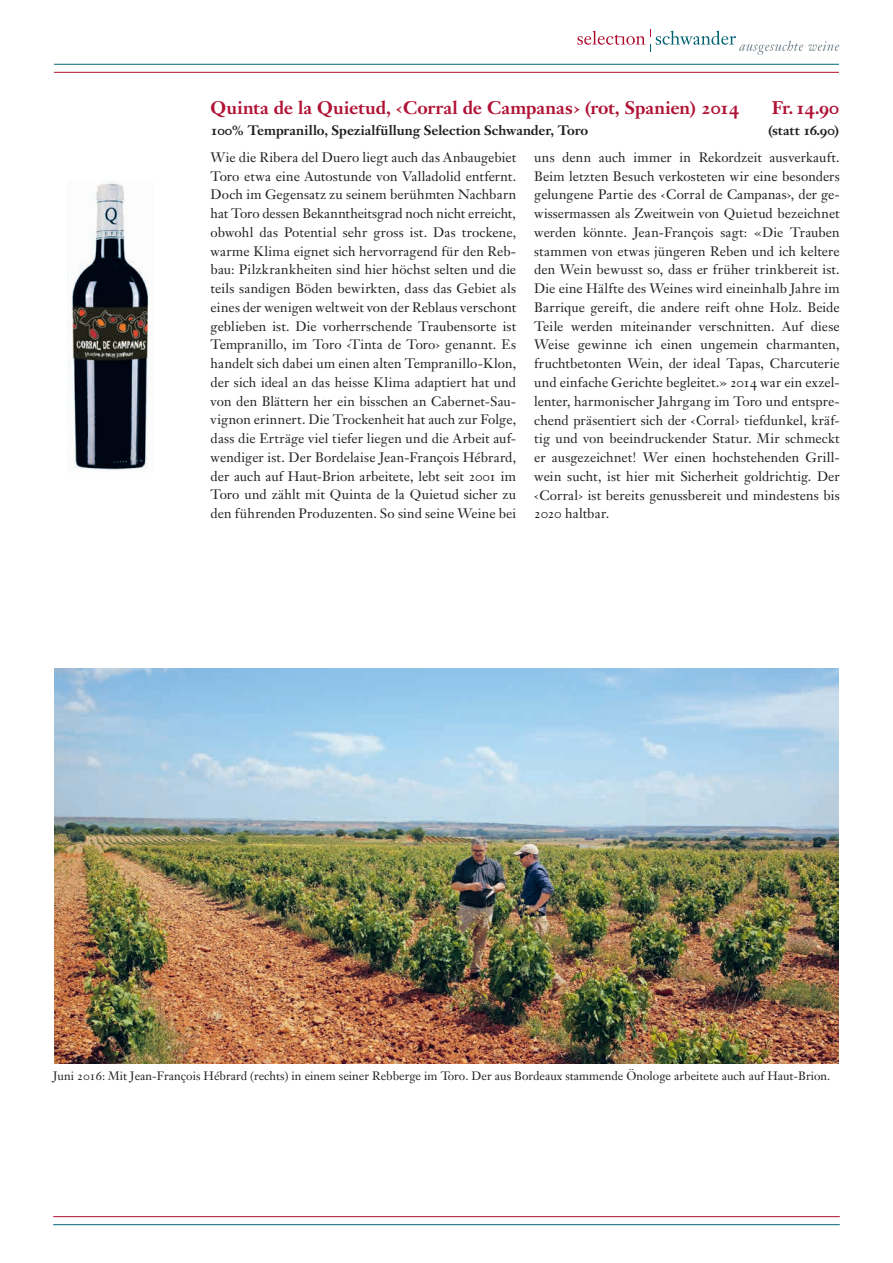
<style>
.page{position:relative;width:893px;height:1263px;background:#fff}
.page>*{position:absolute;margin:0;border:0;box-sizing:border-box;transform-origin:0 0}
.t1{font:700 18px "Janson Text LT Pro";letter-spacing:-.005em;color:#b01235}
.t2{font:13.5px/18.8px "Janson Text LT Pro";letter-spacing:.005em;color:#231f20;text-align:justify}
.t3{font:700 13.5px "Janson Text LT Pro";color:#231f20}
.t4{font:12px "Janson Text LT Pro";color:#231f20}
</style>
<div class="page">
<hr style="left:54px;top:64px;width:785px;height:1px;background:#006877">
<hr style="left:53px;top:1216px;width:787px;height:1px;background:#b01235">
<hr style="left:54px;top:72px;width:785px;height:1px;background:#b01235">
<hr style="left:53px;top:1224px;width:787px;height:1px;background:#006877">
<svg style="left:577px;top:29px;width:262px;height:26px"></svg>
<img style="left:68px;top:181px;width:81px;height:289px">
<img style="left:54px;top:669px;width:785px;height:394px">
<h1 class="t1" style="left:211px;top:96px;width:530px">Quinta de la Quietud, ‹Corral de Campanas› (rot, Spanien) 2014</h1>
<h1 class="t1" style="left:772px;top:96px;width:69px">Fr.14.90</h1>
<p class="t3" style="left:211px;top:121px;width:379px">100% Tempranillo, Spezialfüllung Selection Schwander, Toro</p>
<p class="t3" style="left:768px;top:121px;width:73px">(statt 16.90)</p>
<p class="t2" style="left:211px;top:148px;width:307px">Wie die Ribera del Duero liegt auch das Anbaugebiet Toro etwa eine Autostunde von Valladolid entfernt.<br>Doch im Gegensatz zu seinem berühmten Nachbarn hat Toro dessen Bekanntheitsgrad noch nicht erreicht, obwohl das Potential sehr gross ist. Das trockene, warme Klima eignet sich hervorragend für den Reb&shy;bau: Pilzkrankheiten sind hier höchst selten und die teils sandigen Böden bewirkten, dass das Gebiet als eines der wenigen weltweit von der Reblaus verschont geblieben ist. Die vorherrschende Traubensorte ist Tempranillo, im Toro ‹Tinta de Toro› genannt. Es handelt sich dabei um einen alten Tempranillo-Klon, der sich ideal an das heisse Klima adaptiert hat und von den Blättern her ein bisschen an Cabernet-Sau&shy;vignon erinnert. Die Trockenheit hat auch zur Folge, dass die Erträge viel tiefer liegen und die Arbeit auf&shy;wendiger ist. Der Bordelaise Jean-François Hébrard, der auch auf Haut-Brion arbeitete, lebt seit 2001 im Toro und zählt mit Quinta de la Quietud sicher zu den führenden Produzenten. So sind seine Weine bei</p>
<p class="t2" style="left:534px;top:148px;width:307px">uns denn auch immer in Rekordzeit ausverkauft.<br>Beim letzten Besuch verkosteten wir eine besonders gelungene Partie des ‹Corral de Campanas›, der ge&shy;wissermassen als Zweitwein von Quietud bezeichnet werden könnte. Jean-François sagt: «Die Trauben stammen von etwas jüngeren Reben und ich keltere den Wein bewusst so, dass er früher trinkbereit ist.<br>Die eine Hälfte des Weines wird eineinhalb Jahre im Barrique gereift, die andere reift ohne Holz. Beide Teile werden miteinander verschnitten. Auf diese Weise gewinne ich einen ungemein charmanten, fruchtbetonten Wein, der ideal Tapas, Charcuterie und einfache Gerichte begleitet.» 2014 war ein exzel&shy;lenter, harmonischer Jahrgang im Toro und entspre&shy;chend präsentiert sich der ‹Corral› tiefdunkel, kräf&shy;tig und von beeindruckender Statur. Mir schmeckt er ausgezeichnet! Wer einen hochstehenden Grill&shy;wein sucht, ist hier mit Sicherheit goldrichtig. Der ‹Corral› ist bereits genussbereit und mindestens bis 2020 haltbar.</p>
<p class="t4" style="left:53px;top:1068px;width:779px">Juni 2016: Mit Jean-François Hébrard (rechts) in einem seiner Rebberge im Toro. Der aus Bordeaux stammende Önologe arbeitete auch auf Haut-Brion.</p>
</div>
